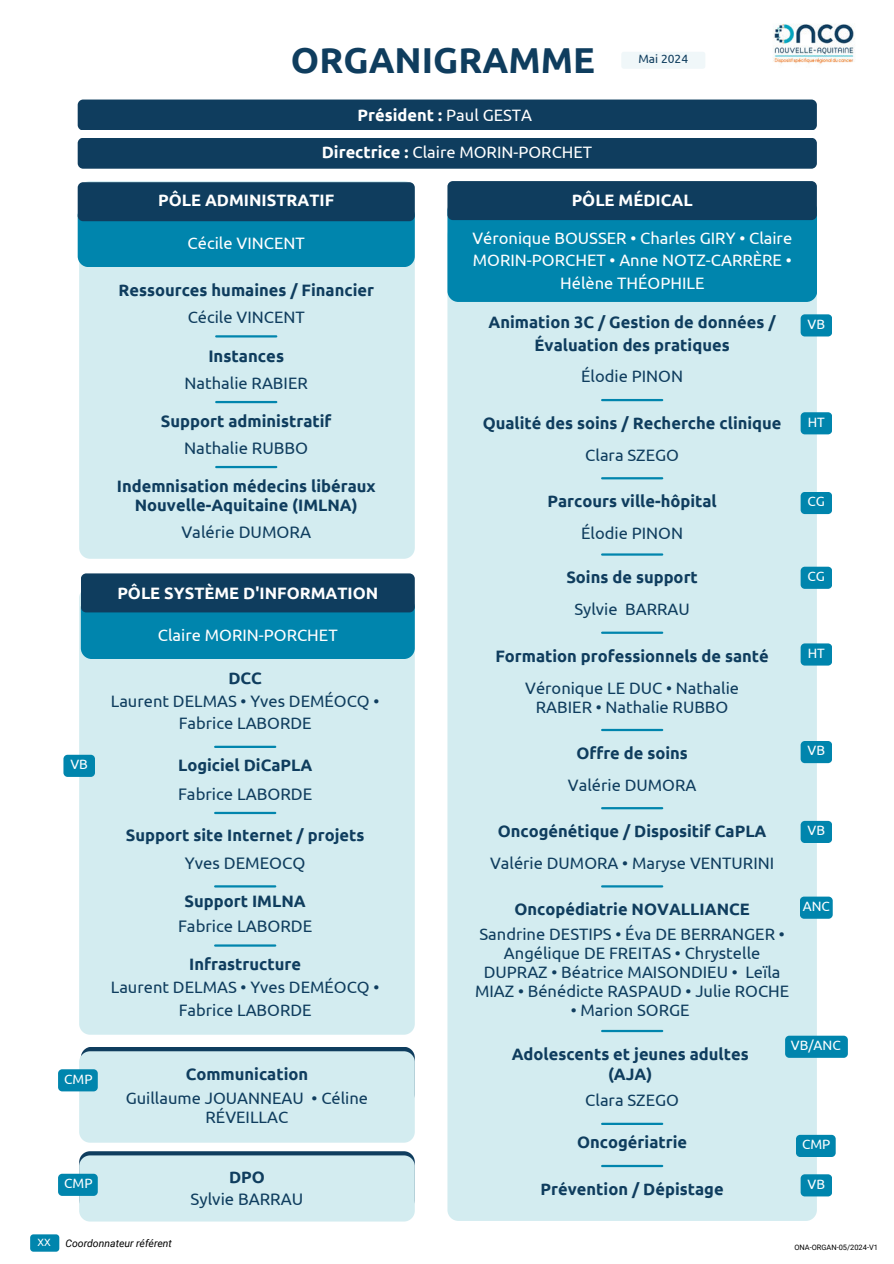
<style>
.page{position:relative;width:894px;height:1264px;background:#fff}
.page>*{position:absolute;margin:0;border:0;box-sizing:border-box;transform-origin:0 0}
.t1{font:700 36px "Ubuntu";color:#0f3d5e}
.t2{font:16.65px "Ubuntu";color:#0f3d5e}
.t3{font:700 16.65px "Ubuntu";color:#0f3d5e}
.t4{font:700 16.5px/19.2px "Ubuntu";color:#0f3d5e;text-align:center}
.t5{font:16.5px/19.2px "Ubuntu";color:#0f3d5e;text-align:center}
.t6{font:16.5px/22.5px "Ubuntu";color:#fff;text-align:center}
.t7{font:700 16.5px "Ubuntu";color:#fff}
.t8{font:13.5px "Ubuntu";color:#fff}
.t9{font:12px "Ubuntu";color:#0f3d5e}
.t10{font:italic 10.5px "Roboto";color:#000}
.t11{font:10.5px "Ubuntu";color:#fff}
.t12{font:7.5px "Roboto";color:#000}
.s1{font-weight:400}
.s2{font-weight:700}
</style>
<div class="page">
<div style="left:78px;top:138px;width:738px;height:31px;background:#0f3d5e;border-radius:5px"></div>
<div style="left:78px;top:99px;width:738px;height:31px;background:#0f3d5e;border-radius:5px"></div>
<div style="left:447px;top:224px;width:369px;height:996px;background:#d3ecf0;border-radius:11px"></div>
<div style="left:79px;top:587px;width:335px;height:447px;background:#d3ecf0;border-radius:11px"></div>
<img style="left:773px;top:24px;width:82px;height:41px">
<div style="left:79px;top:181px;width:335px;height:377px;background:#d3ecf0;border-radius:11px"></div>
<div style="left:621px;top:52px;width:84px;height:17px;background:#f0f7f9;border-radius:3px"></div>
<div style="left:799px;top:896px;width:33px;height:22px;background:#0085ad;border-radius:4px"></div>
<div style="left:800px;top:820px;width:31px;height:23px;background:#0085ad;border-radius:4px"></div>
<div style="left:784px;top:1035px;width:63px;height:22px;background:#0085ad;border-radius:4px"></div>
<div style="left:795px;top:1134px;width:40px;height:22px;background:#0085ad;border-radius:4px"></div>
<div style="left:800px;top:1174px;width:31px;height:22px;background:#0085ad;border-radius:4px"></div>
<hr style="left:602px;top:729px;width:60px;height:2px;background:#0085ad">
<div style="left:79px;top:1151px;width:335px;height:59px;background:#0f3d5e;border-radius:11px"></div>
<div style="left:79px;top:1155px;width:335px;height:66px;background:#d3ecf0;border-radius:11px"></div>
<div style="left:63px;top:754px;width:32px;height:23px;background:#0085ad;border-radius:4px"></div>
<div style="left:81px;top:1046px;width:333px;height:58px;background:#0f3d5e;border-radius:11px"></div>
<div style="left:79px;top:1051px;width:335px;height:91px;background:#d3ecf0;border-radius:11px"></div>
<div style="left:58px;top:1173px;width:40px;height:22px;background:#0085ad;border-radius:4px"></div>
<div style="left:30px;top:1234px;width:29px;height:17px;background:#0085ad;border-radius:3px"></div>
<div style="left:800px;top:741px;width:31px;height:22px;background:#0085ad;border-radius:4px"></div>
<div style="left:447px;top:200px;width:369px;height:102px;background:#0085ad;border-radius:11px"></div>
<div style="left:81px;top:596px;width:333px;height:63px;background:#0085ad;border-radius:11px"></div>
<div style="left:81px;top:573px;width:333px;height:39px;background:#0f3d5e;border-radius:5px"></div>
<div style="left:78px;top:205px;width:336px;height:62px;background:#0085ad;border-radius:11px"></div>
<div style="left:78px;top:182px;width:336px;height:39px;background:#0f3d5e;border-radius:5px"></div>
<div style="left:447px;top:181px;width:369px;height:39px;background:#0f3d5e;border-radius:5px"></div>
<div style="left:800px;top:314px;width:31px;height:22px;background:#0085ad;border-radius:4px"></div>
<hr style="left:602px;top:885px;width:60px;height:2px;background:#0085ad">
<hr style="left:602px;top:1164px;width:60px;height:3px;background:#0085ad">
<hr style="left:602px;top:1122px;width:60px;height:2px;background:#0085ad">
<hr style="left:602px;top:807px;width:60px;height:2px;background:#0085ad">
<hr style="left:602px;top:1029px;width:60px;height:3px;background:#0085ad">
<hr style="left:215px;top:745px;width:60px;height:3px;background:#0085ad">
<hr style="left:215px;top:885px;width:60px;height:2px;background:#0085ad">
<hr style="left:602px;top:631px;width:60px;height:3px;background:#0085ad">
<hr style="left:602px;top:477px;width:60px;height:2px;background:#0085ad">
<hr style="left:602px;top:399px;width:60px;height:2px;background:#0085ad">
<hr style="left:602px;top:553px;width:60px;height:2px;background:#0085ad">
<div style="left:800px;top:412px;width:31px;height:22px;background:#0085ad;border-radius:4px"></div>
<div style="left:800px;top:492px;width:31px;height:22px;background:#0085ad;border-radius:4px"></div>
<div style="left:800px;top:566px;width:31px;height:23px;background:#0085ad;border-radius:4px"></div>
<div style="left:800px;top:643px;width:31px;height:22px;background:#0085ad;border-radius:4px"></div>
<hr style="left:215px;top:944px;width:60px;height:2px;background:#0085ad">
<div style="left:58px;top:1069px;width:40px;height:22px;background:#0085ad;border-radius:4px"></div>
<hr style="left:216px;top:335px;width:60px;height:2px;background:#0085ad">
<hr style="left:216px;top:401px;width:60px;height:2px;background:#0085ad">
<hr style="left:216px;top:466px;width:60px;height:2px;background:#0085ad">
<hr style="left:215px;top:811px;width:60px;height:3px;background:#0085ad">
<p class="t11" style="left:38px;top:1235px;width:15px">XX</p>
<h1 class="t1" style="left:291px;top:38px;width:305px">ORGANIGRAMME</h1>
<p class="t7" style="left:357px;top:105px;width:176px">Président : <span class="s1">Paul GESTA</span></p>
<p class="t6" style="left:322px;top:140px;width:272px"><span class="s2">Directrice :</span> Claire MORIN-PORCHET</p>
<p class="t9" style="left:638px;top:52px;width:51px">Mai 2024</p>
<p class="t7" style="left:158px;top:190px;width:177px">PÔLE ADMINISTRATIF</p>
<p class="t7" style="left:571px;top:190px;width:122px">PÔLE MÉDICAL</p>
<p class="t6" style="left:188px;top:231px;width:119px">Cécile VINCENT</p>
<p class="t4" style="left:118px;top:280px;width:257px">Ressources humaines / Financier</p>
<p class="t5" style="left:188px;top:307px;width:119px">Cécile VINCENT</p>
<p class="t3" style="left:208px;top:345px;width:77px">Instances</p>
<p class="t5" style="left:184px;top:373px;width:125px">Nathalie RABIER</p>
<p class="t4" style="left:161px;top:411px;width:172px">Support administratif</p>
<p class="t2" style="left:184px;top:438px;width:126px">Nathalie RUBBO</p>
<p class="t4" style="left:117px;top:476px;width:260px">Indemnisation médecins libéraux<br>Nouvelle-Aquitaine (IMLNA)</p>
<p class="t2" style="left:181px;top:522px;width:131px">Valérie DUMORA</p>
<p class="t7" style="left:117px;top:583px;width:262px">PÔLE SYSTÈME D'INFORMATION</p>
<p class="t6" style="left:158px;top:623px;width:181px">Claire MORIN-PORCHET</p>
<p class="t4" style="left:228px;top:667px;width:35px">DCC</p>
<p class="t8" style="left:70px;top:756px;width:19px">VB</p>
<p class="t5" style="left:111px;top:689px;width:270px;line-height:22.5px">Laurent DELMAS • Yves DEMÉOCQ •<br>Fabrice LABORDE</p>
<p class="t4" style="left:178px;top:755px;width:136px">Logiciel DiCaPLA</p>
<p class="t2" style="left:178px;top:783px;width:136px">Fabrice LABORDE</p>
<p class="t4" style="left:126px;top:824px;width:240px">Support site Internet / projets</p>
<p class="t2" style="left:185px;top:852px;width:122px">Yves DEMEOCQ</p>
<p class="t4" style="left:184px;top:891px;width:123px">Support IMLNA</p>
<p class="t2" style="left:178px;top:915px;width:136px">Fabrice LABORDE</p>
<p class="t4" style="left:189px;top:954px;width:113px">Infrastructure</p>
<p class="t5" style="left:111px;top:975px;width:270px;line-height:22.5px">Laurent DELMAS • Yves DEMÉOCQ •<br>Fabrice LABORDE</p>
<p class="t8" style="left:64px;top:1070px;width:30px">CMP</p>
<p class="t8" style="left:64px;top:1175px;width:30px">CMP</p>
<p class="t4" style="left:186px;top:1064px;width:124px">Communication</p>
<p class="t5" style="left:126px;top:1088px;width:244px">Guillaume JOUANNEAU • Céline<br>RÉVEILLAC</p>
<p class="t4" style="left:229px;top:1167px;width:37px">DPO</p>
<p class="t2" style="left:190px;top:1189px;width:114px">Sylvie BARRAU</p>
<p class="t10" style="left:65px;top:1235px;width:108px">Coordonnateur référent</p>
<p class="t6" style="left:472px;top:226px;width:321px">Véronique BOUSSER • Charles GIRY • Claire<br>MORIN-PORCHET • Anne NOTZ-CARRÈRE •<br>Hélène THÉOPHILE</p>
<p class="t4" style="left:488px;top:311px;width:288px;line-height:22.5px">Animation 3C / Gestion de données /<br>Évaluation des pratiques</p>
<p class="t5" style="left:581px;top:366px;width:103px">Élodie PINON</p>
<p class="t4" style="left:482px;top:413px;width:300px">Qualité des soins / Recherche clinique</p>
<p class="t5" style="left:585px;top:444px;width:95px">Clara SZEGO</p>
<p class="t8" style="left:807px;top:316px;width:19px">VB</p>
<p class="t8" style="left:807px;top:414px;width:19px">HT</p>
<p class="t4" style="left:547px;top:491px;width:171px">Parcours ville-hôpital</p>
<p class="t5" style="left:581px;top:523px;width:103px">Élodie PINON</p>
<p class="t4" style="left:566px;top:567px;width:133px">Soins de support</p>
<p class="t5" style="left:574px;top:599px;width:117px">Sylvie BARRAU</p>
<p class="t4" style="left:495px;top:646px;width:275px">Formation professionnels de santé</p>
<p class="t5" style="left:525px;top:678px;width:215px">Véronique LE DUC • Nathalie<br>RABIER • Nathalie RUBBO</p>
<p class="t4" style="left:576px;top:743px;width:113px">Offre de soins</p>
<p class="t5" style="left:567px;top:774px;width:130px">Valérie DUMORA</p>
<p class="t4" style="left:497px;top:821px;width:270px">Oncogénétique / Dispositif CaPLA</p>
<p class="t5" style="left:490px;top:852px;width:285px">Valérie DUMORA • Maryse VENTURINI</p>
<p class="t4" style="left:514px;top:899px;width:237px">Oncopédiatrie NOVALLIANCE</p>
<p class="t5" style="left:475px;top:923px;width:315px">Sandrine DESTIPS • Éva DE BERRANGER • Angélique DE FREITAS • Chrystelle DUPRAZ • Béatrice MAISONDIEU • Leïla MIAZ • Bénédicte RASPAUD • Julie ROCHE</p>
<p class="t5" style="left:570px;top:1000px;width:120px">• Marion SORGE</p>
<p class="t8" style="left:807px;top:493px;width:19px">CG</p>
<p class="t8" style="left:807px;top:568px;width:19px">CG</p>
<p class="t8" style="left:807px;top:645px;width:19px">HT</p>
<p class="t8" style="left:807px;top:742px;width:19px">VB</p>
<p class="t8" style="left:807px;top:822px;width:19px">VB</p>
<p class="t8" style="left:802px;top:898px;width:29px">ANC</p>
<p class="t4" style="left:511px;top:1044px;width:238px">Adolescents et jeunes adultes (AJA)</p>
<p class="t5" style="left:585px;top:1090px;width:95px">Clara SZEGO</p>
<p class="t4" style="left:577px;top:1132px;width:111px">Oncogériatrie</p>
<p class="t4" style="left:540px;top:1179px;width:184px">Prévention / Dépistage</p>
<p class="t8" style="left:790px;top:1037px;width:51px">VB/ANC</p>
<p class="t8" style="left:801px;top:1136px;width:30px">CMP</p>
<p class="t8" style="left:807px;top:1175px;width:19px">VB</p>
<p class="t12" style="left:794px;top:1241px;width:85px">ONA-ORGAN-05/2024-V1</p>
</div>
